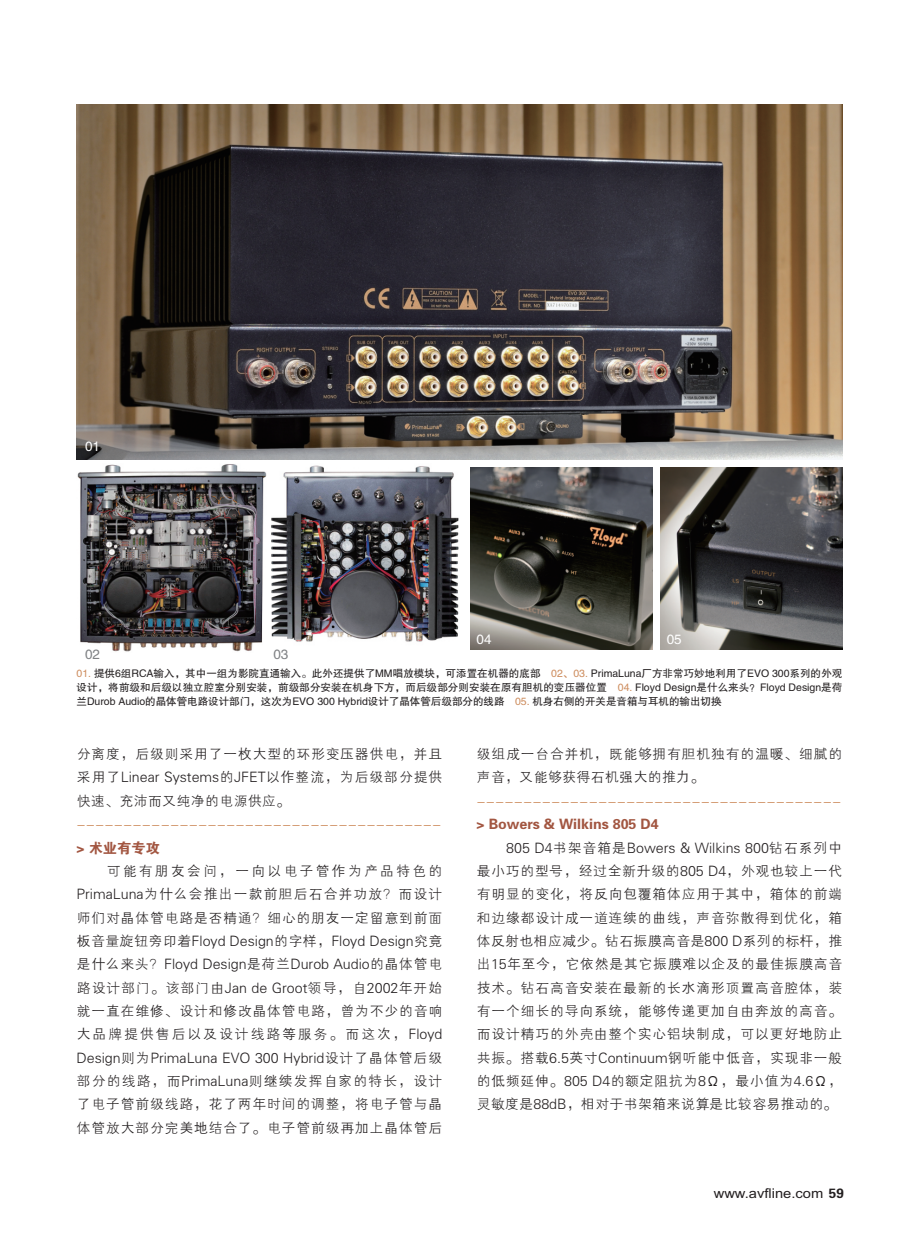
<style>
.page{position:relative;width:919px;height:1238px;background:#fff}
.page>*{position:absolute;margin:0;border:0;box-sizing:border-box;transform-origin:0 0}
.t1{font:14.25px "FZXH1 JW GB1 0";letter-spacing:.025em;color:#231f20}
.t2{font:14.25px "FZXH1 JW GB1 0";color:#231f20}
.t3{font:14.25px "FZXH1 JW GB1 0";color:#cd8c5d}
.t4{font:14.25px "FZXH1 JW GB1 0";letter-spacing:.05em;color:#231f20}
.t5{font:14.25px "FZXH1 JW GB1 0";letter-spacing:.11em;color:#231f20}
.t6{font:14.25px "FZDHTJW GB1 0";color:#a25641}
.t7{font:14.25px "FZXH1 JW GB1 0";letter-spacing:.13em;color:#231f20}
.t8{font:13.5px "Arial";color:#231f20;scale:1.09 1}
.t9{font:13.5px "FZHTJW GB1 0";color:#fff}
.t10{font:13.5px "FZHTJW GB1 0";color:#808285}
.t11{font:10.5px/14.2px "FZHTJW GB1 0";color:#231f20}
.s1{color:#cd8c5d}
.s2{font-family:"FZDHTJW GB1 0"}
</style>
<div class="page">
<img style="left:77px;top:104px;width:765px;height:355px">
<img style="left:77px;top:464px;width:382px;height:188px">
<img style="left:470px;top:468px;width:182px;height:181px">
<img style="left:660px;top:468px;width:182px;height:181px">
<p class="t9" style="left:85px;top:439px;width:16px">01</p>
<p class="t9" style="left:476px;top:632px;width:16px">04</p>
<p class="t9" style="left:666px;top:632px;width:16px">05</p>
<p class="t11" style="left:77px;top:666px;width:465px"><span class="s1">01.</span> 提供6组RCA输入，其中一组为影院直通输入。此外还提供了MM唱放模块，可添置在机器的底部</p>
<p class="t11" style="left:551px;top:666px;width:292px"><span class="s1">02、03.</span> PrimaLuna厂方非常巧妙地利用了EVO 300系列的外观</p>
<p class="t11" style="left:617px;top:680px;width:226px"><span class="s1">04.</span> Floyd Design是什么来头？Floyd Design是荷</p>
<p class="t11" style="left:515px;top:694px;width:208px"><span class="s1">05.</span> 机身右侧的开关是音箱与耳机的输出切换</p>
<p class="t10" style="left:85px;top:647px;width:16px">02</p>
<p class="t10" style="left:273px;top:647px;width:16px">03</p>
<p class="t11" style="left:77px;top:680px;width:532px">设计，将前级和后级以独立腔室分别安装，前级部分安装在机身下方，而后级部分则安装在原有胆机的变压器位置兰Durob Audio的晶体管电路设计部门，这次为EVO 300 Hybrid设计了晶体管后级部分的线路</p>
<p class="t1" style="left:77px;top:747px;width:367px">分离度，后级则采用了一枚大型的环形变压器供电，并且</p>
<p class="t1" style="left:476px;top:747px;width:367px">级组成一台合并机，既能够拥有胆机独有的温暖、细腻的</p>
<p class="t2" style="left:77px;top:770px;width:367px">采用了Linear Systems的JFET以作整流，为后级部分提供</p>
<p class="t2" style="left:476px;top:770px;width:229px">声音，又能够获得石机强大的推力。</p>
<p class="t2" style="left:77px;top:793px;width:215px">快速、充沛而又纯净的电源供应。</p>
<p class="t2" style="left:506px;top:840px;width:337px">805 D4书架音箱是Bowers &amp; Wilkins 800钻石系列中</p>
<p class="t7" style="left:106px;top:863px;width:337px">可能有朋友会问，一向以电子管作为产品特色的</p>
<p class="t1" style="left:476px;top:863px;width:367px">最小巧的型号，经过全新升级的805 D4，外观也较上一代</p>
<p class="t4" style="left:77px;top:887px;width:367px">PrimaLuna为什么会推出一款前胆后石合并功放？而设计</p>
<p class="t1" style="left:476px;top:887px;width:367px">有明显的变化，将反向包覆箱体应用于其中，箱体的前端</p>
<p class="t1" style="left:77px;top:910px;width:367px">师们对晶体管电路是否精通？细心的朋友一定留意到前面</p>
<p class="t1" style="left:476px;top:910px;width:367px">和边缘都设计成一道连续的曲线，声音弥散得到优化，箱</p>
<p class="t2" style="left:76px;top:933px;width:367px">板音量旋钮旁印着Floyd Design的字样，Floyd Design究竟</p>
<p class="t2" style="left:476px;top:933px;width:367px">体反射也相应减少。钻石振膜高音是800 D系列的标杆，推</p>
<p class="t2" style="left:76px;top:957px;width:367px">是什么来头？Floyd Design是荷兰Durob Audio的晶体管电</p>
<p class="t1" style="left:476px;top:957px;width:367px">出15年至今，它依然是其它振膜难以企及的最佳振膜高音</p>
<p class="t1" style="left:76px;top:980px;width:367px">路设计部门。该部门由Jan de Groot领导，自2002年开始</p>
<p class="t1" style="left:476px;top:980px;width:367px">技术。钻石高音安装在最新的长水滴形顶置高音腔体，装</p>
<p class="t1" style="left:76px;top:1003px;width:367px">就一直在维修、设计和修改晶体管电路，曾为不少的音响</p>
<p class="t1" style="left:476px;top:1003px;width:367px">有一个细长的导向系统，能够传递更加自由奔放的高音。</p>
<p class="t5" style="left:76px;top:1027px;width:367px">大品牌提供售后以及设计线路等服务。而这次，Floyd</p>
<p class="t1" style="left:476px;top:1027px;width:367px">而设计精巧的外壳由整个实心铝块制成，可以更好地防止</p>
<p class="t2" style="left:76px;top:1050px;width:367px">Design则为PrimaLuna EVO 300 Hybrid设计了晶体管后级</p>
<p class="t1" style="left:476px;top:1050px;width:367px">共振。搭载6.5英寸Continuum钢听能中低音，实现非一般</p>
<p class="t4" style="left:76px;top:1073px;width:367px">部分的线路，而PrimaLuna则继续发挥自家的特长，设计</p>
<p class="t1" style="left:476px;top:1073px;width:367px">的低频延伸。805 D4的额定阻抗为8Ω，最小值为4.6Ω，</p>
<p class="t1" style="left:76px;top:1097px;width:367px">了电子管前级线路，花了两年时间的调整，将电子管与晶</p>
<p class="t2" style="left:476px;top:1097px;width:362px">灵敏度是88dB，相对于书架箱来说算是比较容易推动的。</p>
<p class="t1" style="left:76px;top:1120px;width:367px">体管放大部分完美地结合了。电子管前级再加上晶体管后</p>
<p class="t3" style="left:476px;top:793px;width:366px">---------------------------------------</p>
<p class="t3" style="left:76px;top:817px;width:366px">---------------------------------------</p>
<p class="t6" style="left:476px;top:817px;width:184px">&gt; Bowers &amp; Wilkins 805 D4</p>
<p class="t6" style="left:76px;top:840px;width:85px">&gt; 术业有专攻</p>
<p class="t8" style="left:713px;top:1188px;width:121px">www.avfline.com <span class="s2">59</span></p>
</div>
